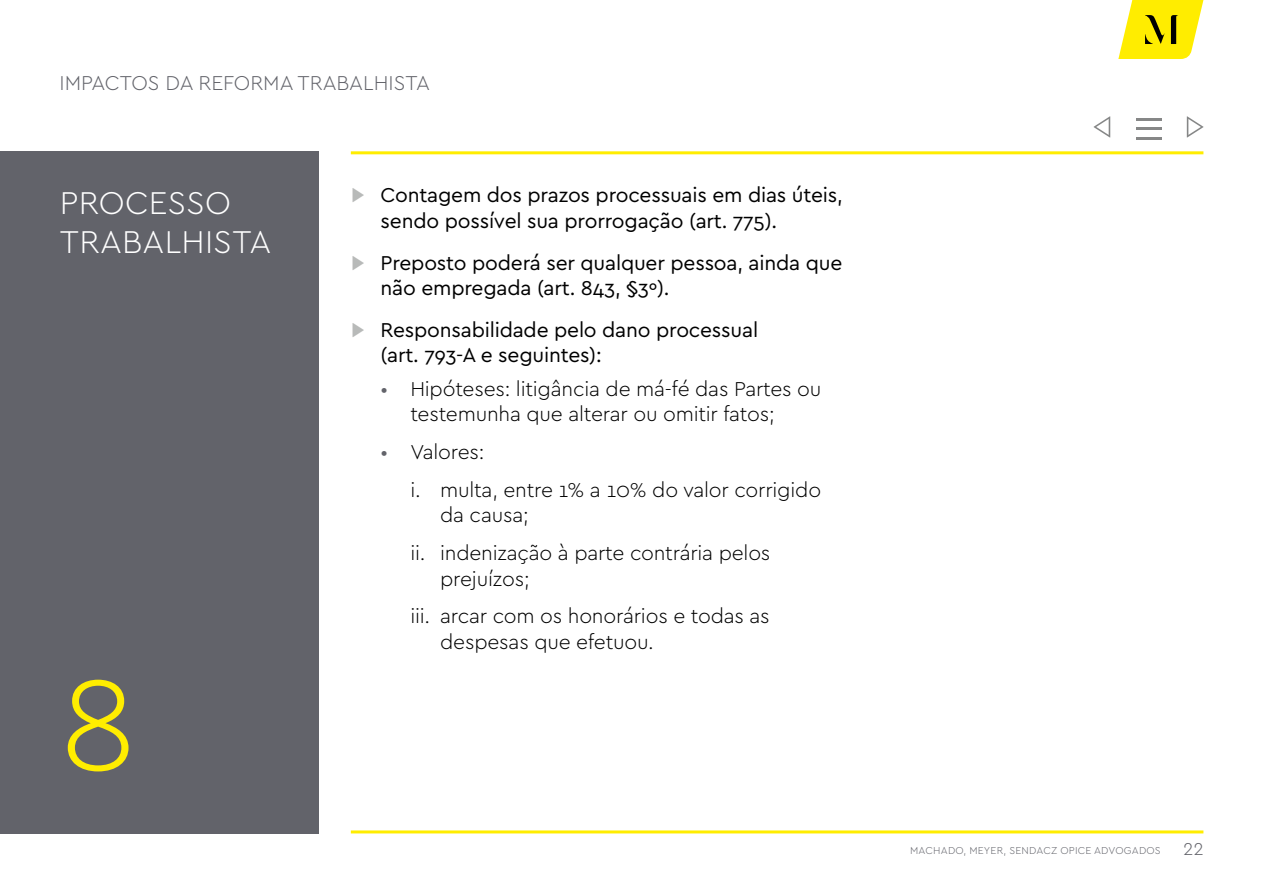
<style>
.page{position:relative;width:1263px;height:893px;background:#fff}
.page>*{position:absolute;margin:0;border:0;box-sizing:border-box;transform-origin:0 0}
.t1{font:300 135px "Cera";color:#ffed00}
.t2{font:300 33px/39.6px "Cera";letter-spacing:.01em;color:#fff}
.t3{font:300 21px/38px "Cera";letter-spacing:-.01em;color:#000}
.t4{font:21px/25.2px "Cera";letter-spacing:-.01em;color:#000}
.t5{font:300 21px "Cera";color:#62636a}
.t6{font:300 18px "Cera";color:#62636a}
.t7{font:300 10.5px "Cera";letter-spacing:.02em;color:#62636a}
.s1{color:#b8bab9}
.s2{color:#62636a}
</style>
<div class="page">
<div style="left:0;top:151px;width:319px;height:682px;background:#62636a"></div>
<hr style="left:351px;top:151px;width:852px;height:3px;background:#ffed00">
<hr style="left:351px;top:830px;width:852px;height:3px;background:#ffed00">
<svg style="left:1136px;top:118px;width:26px;height:22px"></svg>
<svg style="left:1186px;top:116px;width:18px;height:22px"></svg>
<svg style="left:1093px;top:116px;width:18px;height:22px"></svg>
<svg style="left:1118px;top:0;width:85px;height:59px"></svg>
<p class="t5" style="left:60px;top:69px;width:372px">IMPACTOS DA REFORMA TRABALHISTA</p>
<h2 class="t2" style="left:60px;top:181px;width:213px">PROCESSO<br>TRABALHISTA</h2>
<h1 class="t1" style="left:60px;top:635px;width:79px">8</h1>
<p class="t4" style="left:381px;top:182px;width:464px;text-indent:-30px"><span class="s1">▶</span> Contagem dos prazos processuais em dias úteis, sendo possível sua prorrogação (art. 775).</p>
<p class="t4" style="left:381px;top:249px;width:463px;text-indent:-30px"><span class="s1">▶</span> Preposto poderá ser qualquer pessoa, ainda que não empregada (art. 843, §3º).</p>
<p class="t4" style="left:381px;top:317px;width:379px;text-indent:-30px"><span class="s1">▶</span> Responsabilidade pelo dano processual (art. 793-A e seguintes):</p>
<p class="t3" style="left:410px;top:376px;width:413px;line-height:25.2px;text-indent:-30px"><span class="s2">•</span> Hipóteses: litigância de má-fé das Partes ou testemunha que alterar ou omitir fatos;</p>
<p class="t3" style="left:410px;top:432px;width:412px;text-indent:-30px"><span class="s2">•</span> Valores:<br>i. multa, entre 1% a 10% do valor corrigido</p>
<p class="t3" style="left:410px;top:495px;width:362px;text-indent:30px">da causa;<br>ii. indenização à parte contrária pelos</p>
<p class="t3" style="left:410px;top:559px;width:361px;text-indent:30px">prejuízos;<br>iii. arcar com os honorários e todas as</p>
<p class="t3" style="left:440px;top:622px;width:215px">despesas que efetuou.</p>
<p class="t7" style="left:910px;top:843px;width:252px">MACHADO, MEYER, SENDACZ OPICE ADVOGADOS</p>
<p class="t6" style="left:1183px;top:837px;width:22px">22</p>
</div>
